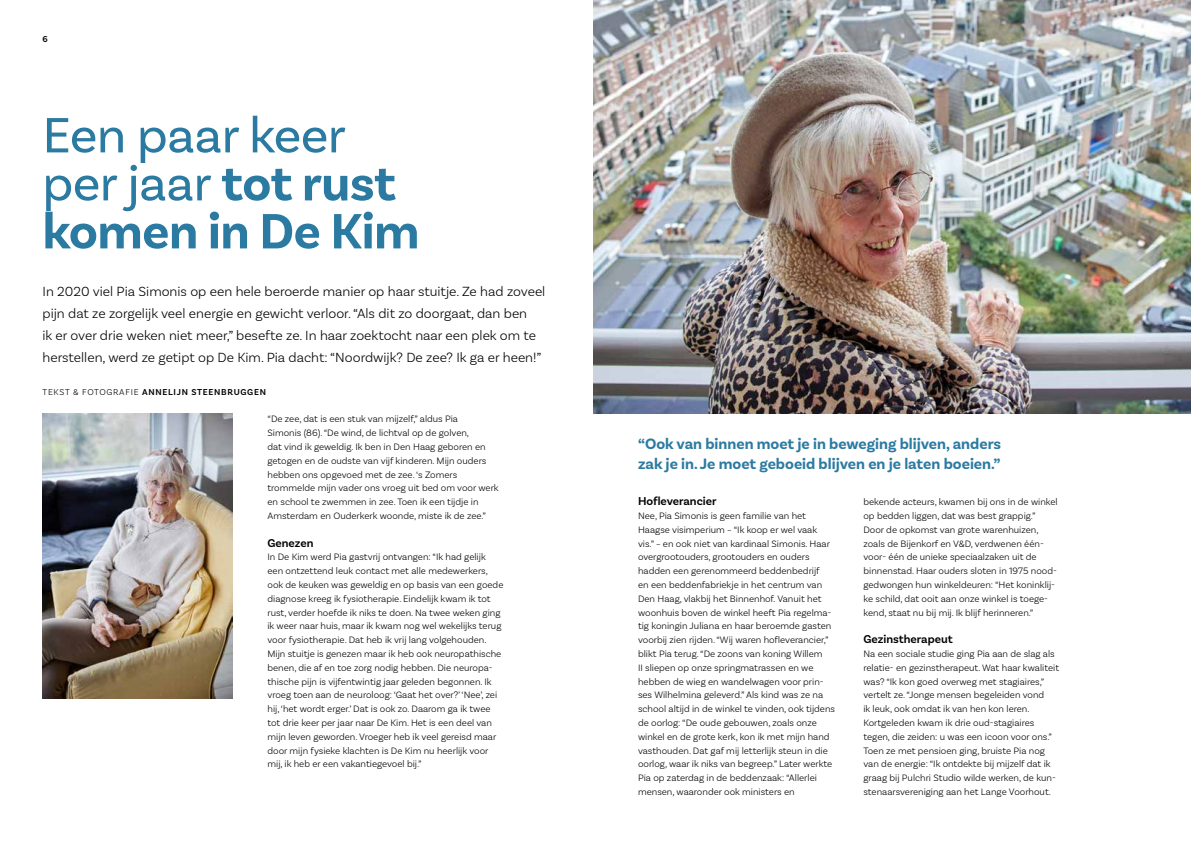
<style>
.page{position:relative;width:1191px;height:842px;background:#fff}
.page>*{position:absolute;margin:0;border:0;box-sizing:border-box;transform-origin:0 0}
.t1{font:700 52px/48px "Basic Sans";letter-spacing:-.01em;color:#2b7aa1}
.t2{font:700 15.8px/20px "Basic Sans";color:#2b7aa1}
.t3{font:300 14px/22px "Basic Sans";color:#000}
.t4{font:600 12px "Basic Sans";color:#000}
.t5{font:300 9.8px/13.8px "Basic Sans";color:#000}
.t6{font:600 9px "Basic Sans";letter-spacing:.08em;color:#000}
.s1{font-weight:400}
.s2{font-weight:300}
</style>
<div class="page">
<img style="left:594px;top:0;width:597px;height:414px">
<img style="left:43px;top:414px;width:189px;height:285px">
<p class="t6" style="left:43px;top:34px;width:7px">6</p>
<h1 class="t1" style="left:43px;top:112px;width:378px"><span class="s1">Een paar keer per jaar</span> tot rust komen in De Kim</h1>
<p class="t3" style="left:43px;top:280px;width:504px">In 2020 viel Pia Simonis op een hele beroerde manier op haar stuitje. Ze had zoveel pijn dat ze zorgelijk veel energie en gewicht verloor. “Als dit zo doorgaat, dan ben<br>ik er over drie weken niet meer,” besefte ze. In haar zoektocht naar een plek om te herstellen, werd ze getipt op De Kim. Pia dacht: “Noordwijk? De zee? Ik ga er heen!”</p>
<p class="t6" style="left:43px;top:386px;width:225px"><span class="s2">TEKST &amp; FOTOGRAFIE</span> ANNELIJN STEENBRUGGEN</p>
<p class="t5" style="left:267px;top:412px;width:233px">“De zee, dat is een stuk van mijzelf,” aldus Pia<br>Simonis (86). “De wind, de lichtval op de golven,<br>dat vind ik geweldig. Ik ben in Den Haag geboren en getogen en de oudste van vijf kinderen. Mijn ouders hebben ons opgevoed met de zee. ‘s Zomers trommelde mijn vader ons vroeg uit bed om voor werk en school te zwemmen in zee. Toen ik een tijdje in Amsterdam en Ouderkerk woonde, miste ik de zee.”</p>
<p class="t4" style="left:267px;top:535px;width:48px">Genezen</p>
<p class="t5" style="left:267px;top:550px;width:237px">In De Kim werd Pia gastvrij ontvangen: “Ik had gelijk een ontzettend leuk contact met alle medewerkers, ook de keuken was geweldig en op basis van een goede diagnose kreeg ik fysiotherapie. Eindelijk kwam ik tot rust, verder hoefde ik niks te doen. Na twee weken ging ik weer naar huis, maar ik kwam nog wel wekelijks terug voor fysiotherapie. Dat heb ik vrij lang volgehouden.<br>Mijn stuitje is genezen maar ik heb ook neuropathische benen, die af en toe zorg nodig hebben. Die neuropa&shy;thische pijn is vijfentwintig jaar geleden begonnen. Ik vroeg toen aan de neuroloog: ‘Gaat het over?’ ‘Nee’, zei hij, ‘het wordt erger.’ Dat is ook zo. Daarom ga ik twee tot drie keer per jaar naar De Kim. Het is een deel van mijn leven geworden. Vroeger heb ik veel gereisd maar door mijn fysieke klachten is De Kim nu heerlijk voor mij, ik heb er een vakantiegevoel bij.”</p>
<h2 class="t2" style="left:638px;top:434px;width:365px">“Ook van binnen moet je in beweging blijven, anders zak je in. Je moet geboeid blijven en je laten boeien.”</h2>
<p class="t4" style="left:638px;top:494px;width:80px">Hofleverancier</p>
<p class="t5" style="left:638px;top:509px;width:199px">Nee, Pia Simonis is geen familie van het Haagse visimperium – “Ik koop er wel vaak vis.” – en ook niet van kardinaal Simonis. Haar overgrootouders, grootouders en ouders hadden een gerenommeerd beddenbedrijf<br>en een beddenfabriekje in het centrum van Den Haag, vlakbij het Binnenhof. Vanuit het woonhuis boven de winkel heeft Pia regelma&shy;tig koningin Juliana en haar beroemde gasten voorbij zien rijden. “Wij waren hofleverancier,” blikt Pia terug. “De zoons van koning Willem<br>II sliepen op onze springmatrassen en we hebben de wieg en wandelwagen voor prin&shy;ses Wilhelmina geleverd.” Als kind was ze na school altijd in de winkel te vinden, ook tijdens de oorlog: “De oude gebouwen, zoals onze winkel en de grote kerk, kon ik met mijn hand vasthouden. Dat gaf mij letterlijk steun in die oorlog, waar ik niks van begreep.” Later werkte Pia op zaterdag in de beddenzaak: “Allerlei mensen, waaronder ook ministers en</p>
<p class="t5" style="left:863px;top:495px;width:196px">bekende acteurs, kwamen bij ons in de winkel op bedden liggen, dat was best grappig.” Door de opkomst van grote warenhuizen, zoals de Bijenkorf en V&amp;D, verdwenen één&shy;voor- één de unieke speciaalzaken uit de binnenstad. Haar ouders sloten in 1975 nood&shy;gedwongen hun winkeldeuren: “Het koninklij&shy;ke schild, dat ooit aan onze winkel is toege&shy;kend, staat nu bij mij. Ik blijf herinneren.”</p>
<p class="t4" style="left:863px;top:632px;width:91px">Gezinstherapeut</p>
<p class="t5" style="left:863px;top:647px;width:197px">Na een sociale studie ging Pia aan de slag als relatie- en gezinstherapeut. Wat haar kwaliteit was? “Ik kon goed overweg met stagiaires,” vertelt ze. “Jonge mensen begeleiden vond<br>ik leuk, ook omdat ik van hen kon leren.<br>Kortgeleden kwam ik drie oud-stagiaires tegen, die zeiden: u was een icoon voor ons.” Toen ze met pensioen ging, bruiste Pia nog van de energie: “Ik ontdekte bij mijzelf dat ik graag bij Pulchri Studio wilde werken, de kun&shy;stenaarsvereniging aan het Lange Voorhout.</p>
</div>
